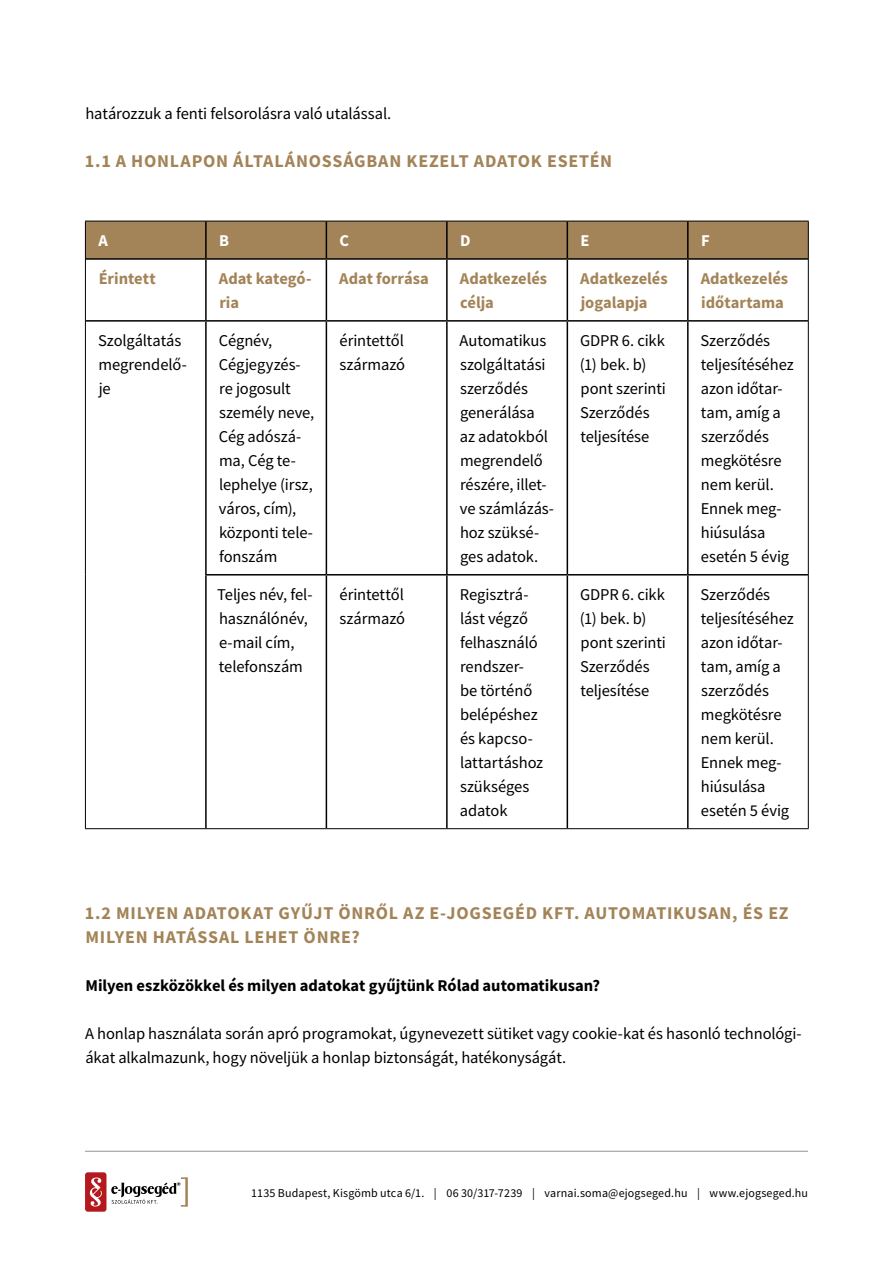
<style>
.page{position:relative;width:893px;height:1263px;background:#fff}
.page>*{position:absolute;margin:0;border:0;box-sizing:border-box;transform-origin:0 0}
.t1{font:700 18px/24px "Source Sans Pro";letter-spacing:.04em;color:#a38458}
.t2{font:16.5px/24px "Source Sans Pro";letter-spacing:-.005em;color:#000}
.t3{font:700 16.5px/24px "Source Sans Pro";letter-spacing:-.005em;color:#a38458}
.t4{font:700 16.5px "Source Sans Pro";letter-spacing:-.005em;color:#000}
.t5{font:700 16.5px "Source Sans Pro";color:#fff}
.t6{font:12px "Source Sans Pro";letter-spacing:.01em;color:#000}
</style>
<div class="page">
<div style="left:85px;top:1172px;width:21px;height:40px;background:#b5191e;border-radius:3px"></div>
<svg style="left:90px;top:1177px;width:12px;height:29px"></svg>
<svg style="left:111px;top:1177px;width:77px;height:30px"></svg>
<hr style="left:85px;top:1151px;width:723px;height:1px;background:#939598">
<div style="left:86px;top:222px;width:722px;height:36px;background:#a38458"></div>
<hr style="left:205px;top:221px;width:2px;height:37px;background:#000">
<hr style="left:326px;top:221px;width:1px;height:37px;background:#000">
<hr style="left:446px;top:221px;width:2px;height:37px;background:#000">
<hr style="left:567px;top:221px;width:1px;height:37px;background:#000">
<hr style="left:687px;top:221px;width:2px;height:37px;background:#000">
<hr style="left:86px;top:258px;width:120px;height:2px;background:#000">
<hr style="left:206px;top:258px;width:120px;height:2px;background:#000">
<hr style="left:205px;top:260px;width:2px;height:60px;background:#000">
<hr style="left:326px;top:258px;width:121px;height:2px;background:#000">
<hr style="left:326px;top:260px;width:1px;height:60px;background:#000">
<hr style="left:447px;top:258px;width:120px;height:2px;background:#000">
<hr style="left:446px;top:260px;width:2px;height:60px;background:#000">
<hr style="left:567px;top:258px;width:121px;height:2px;background:#000">
<hr style="left:567px;top:260px;width:1px;height:60px;background:#000">
<hr style="left:688px;top:258px;width:120px;height:2px;background:#000">
<hr style="left:687px;top:260px;width:2px;height:60px;background:#000">
<hr style="left:86px;top:320px;width:120px;height:2px;background:#000">
<hr style="left:206px;top:320px;width:120px;height:2px;background:#000">
<hr style="left:205px;top:322px;width:2px;height:252px;background:#000">
<hr style="left:326px;top:320px;width:121px;height:2px;background:#000">
<hr style="left:326px;top:322px;width:1px;height:252px;background:#000">
<hr style="left:447px;top:320px;width:120px;height:2px;background:#000">
<hr style="left:446px;top:322px;width:2px;height:252px;background:#000">
<hr style="left:567px;top:320px;width:121px;height:2px;background:#000">
<hr style="left:567px;top:322px;width:1px;height:252px;background:#000">
<hr style="left:688px;top:320px;width:120px;height:2px;background:#000">
<hr style="left:687px;top:322px;width:2px;height:252px;background:#000">
<hr style="left:205px;top:574px;width:121px;height:1px;background:#000">
<hr style="left:205px;top:575px;width:2px;height:253px;background:#000">
<hr style="left:326px;top:574px;width:121px;height:1px;background:#000">
<hr style="left:326px;top:575px;width:1px;height:253px;background:#000">
<hr style="left:447px;top:574px;width:120px;height:1px;background:#000">
<hr style="left:446px;top:575px;width:2px;height:253px;background:#000">
<hr style="left:567px;top:574px;width:121px;height:1px;background:#000">
<hr style="left:567px;top:575px;width:1px;height:253px;background:#000">
<hr style="left:688px;top:574px;width:120px;height:1px;background:#000">
<hr style="left:687px;top:575px;width:2px;height:253px;background:#000">
<hr style="left:85px;top:221px;width:121px;height:1px;background:#000">
<hr style="left:85px;top:221px;width:1px;height:38px;background:#000">
<hr style="left:206px;top:221px;width:120px;height:1px;background:#000">
<hr style="left:326px;top:221px;width:121px;height:1px;background:#000">
<hr style="left:447px;top:221px;width:120px;height:1px;background:#000">
<hr style="left:567px;top:221px;width:121px;height:1px;background:#000">
<hr style="left:688px;top:221px;width:121px;height:1px;background:#000">
<hr style="left:808px;top:221px;width:1px;height:38px;background:#000">
<hr style="left:85px;top:259px;width:1px;height:62px;background:#000">
<hr style="left:808px;top:259px;width:1px;height:62px;background:#000">
<hr style="left:85px;top:321px;width:1px;height:254px;background:#000">
<hr style="left:85px;top:575px;width:1px;height:253px;background:#000">
<hr style="left:85px;top:828px;width:121px;height:1px;background:#000">
<hr style="left:808px;top:321px;width:1px;height:254px;background:#000">
<hr style="left:808px;top:575px;width:1px;height:253px;background:#000">
<hr style="left:206px;top:828px;width:120px;height:1px;background:#000">
<hr style="left:326px;top:828px;width:121px;height:1px;background:#000">
<hr style="left:447px;top:828px;width:120px;height:1px;background:#000">
<hr style="left:567px;top:828px;width:121px;height:1px;background:#000">
<hr style="left:688px;top:828px;width:121px;height:1px;background:#000">
<p class="t2" style="left:85px;top:101px;width:307px">határozzuk a fenti felsorolásra való utalással.</p>
<p class="t1" style="left:85px;top:148px;width:529px">1.1 A HONLAPON ÁLTALÁNOSSÁGBAN KEZELT ADATOK ESETÉN</p>
<p class="t5" style="left:98px;top:230px;width:11px">A</p>
<p class="t5" style="left:219px;top:230px;width:11px">B</p>
<p class="t5" style="left:339px;top:230px;width:11px">C</p>
<p class="t5" style="left:460px;top:230px;width:12px">D</p>
<p class="t5" style="left:581px;top:230px;width:11px">E</p>
<p class="t5" style="left:701px;top:230px;width:10px">F</p>
<p class="t3" style="left:99px;top:266px;width:58px">Érintett</p>
<p class="t3" style="left:219px;top:266px;width:94px">Adat kategó&shy;ria</p>
<p class="t3" style="left:339px;top:266px;width:91px">Adat forrása</p>
<p class="t3" style="left:460px;top:266px;width:89px">Adatkezelés célja</p>
<p class="t3" style="left:580px;top:266px;width:89px">Adatkezelés jogalapja</p>
<p class="t3" style="left:701px;top:266px;width:89px">Adatkezelés időtartama</p>
<p class="t2" style="left:98px;top:328px;width:90px">Szolgáltatás megrendelő&shy;je</p>
<p class="t2" style="left:219px;top:328px;width:97px">Cégnév,<br>Cégjegyzés&shy;re jogosult személy neve,<br>Cég adószá&shy;ma, Cég te&shy;lephelye (irsz, város, cím), központi tele&shy;fonszám</p>
<p class="t2" style="left:339px;top:328px;width:67px">érintettől származó</p>
<p class="t2" style="left:460px;top:328px;width:96px">Automatikus szolgáltatási szerződés generálása<br>az adatokból megrendelő részére, illet&shy;ve számlázás&shy;hoz szüksé&shy;ges adatok.</p>
<p class="t2" style="left:580px;top:329px;width:88px">GDPR 6. cikk (1) bek. b) pont szerinti<br>Szerződés teljesítése</p>
<p class="t2" style="left:701px;top:329px;width:95px">Szerződés teljesítéséhez azon időtar&shy;tam, amíg a szerződés megkötésre nem kerül.<br>Ennek meg&shy;hiúsulása esetén 5 évig</p>
<p class="t2" style="left:217px;top:583px;width:97px">Teljes név, fel&shy;használónév, e-mail cím, telefonszám</p>
<p class="t2" style="left:339px;top:583px;width:67px">érintettől származó</p>
<p class="t2" style="left:460px;top:583px;width:85px">Regisztrá&shy;lást végző felhasználó rendszer&shy;be történő belépéshez és kapcso&shy;lattartáshoz szükséges adatok</p>
<p class="t2" style="left:580px;top:583px;width:88px">GDPR 6. cikk (1) bek. b) pont szerinti<br>Szerződés teljesítése</p>
<p class="t2" style="left:701px;top:583px;width:95px">Szerződés teljesítéséhez azon időtar&shy;tam, amíg a szerződés megkötésre nem kerül.<br>Ennek meg&shy;hiúsulása esetén 5 évig</p>
<p class="t1" style="left:85px;top:901px;width:705px">1.2 MILYEN ADATOKAT GYŰJT ÖNRŐL AZ E-JOGSEGÉD KFT. AUTOMATIKUSAN, ÉS EZ<br>MILYEN HATÁSSAL LEHET ÖNRE?</p>
<p class="t4" style="left:86px;top:974px;width:516px">Milyen eszközökkel és milyen adatokat gyűjtünk Rólad automatikusan?</p>
<p class="t2" style="left:85px;top:1021px;width:718px">A honlap használata során apró programokat, úgynevezett sütiket vagy cookie-kat és hasonló technológi&shy;ákat alkalmazunk, hogy növeljük a honlap biztonságát, hatékonyságát.</p>
<p class="t6" style="left:251px;top:1185px;width:558px">1135 Budapest, Kisgömb utca 6/1. | 06 30/317-7239 | varnai.soma@ejogseged.hu | www.ejogseged.hu</p>
</div>
